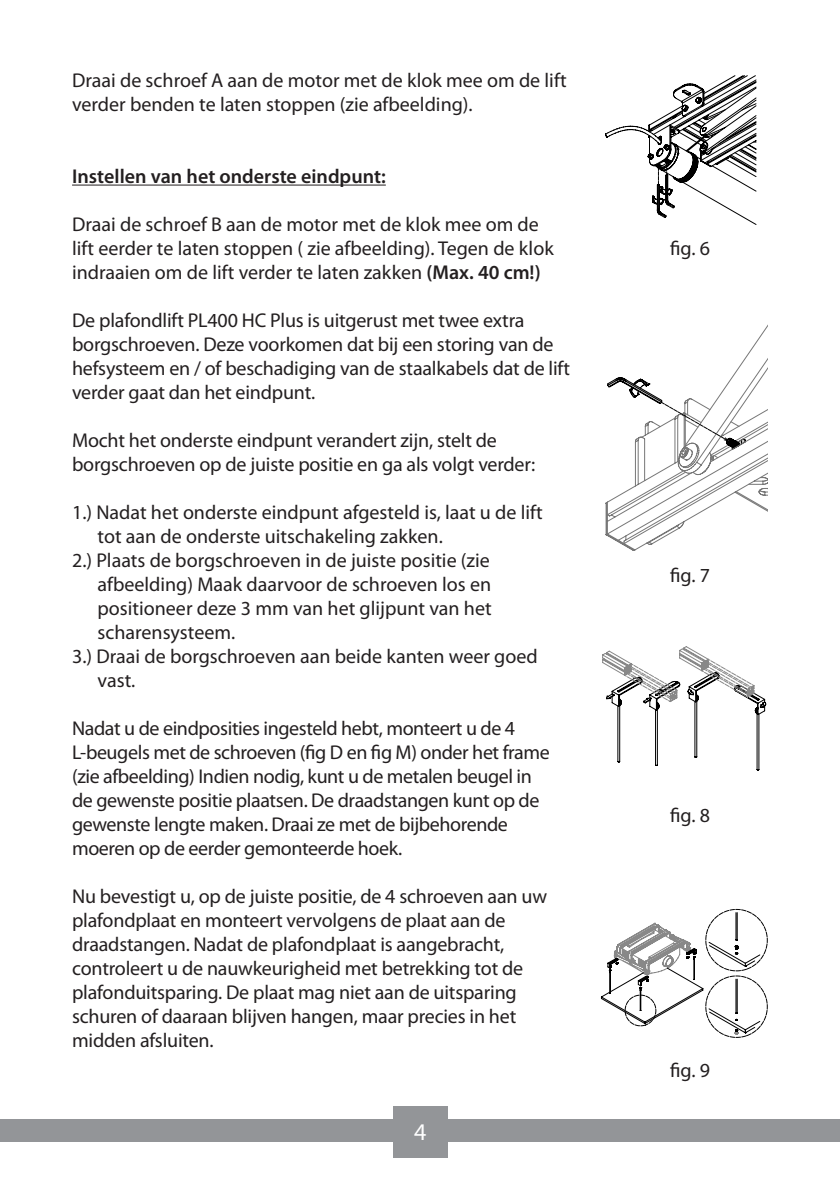
<style>
.page{position:relative;width:840px;height:1191px;background:#fff}
.page>*{position:absolute;margin:0;border:0;box-sizing:border-box;transform-origin:0 0}
.t1{font:24px "Myriad Pro";color:#fff}
.t2{font:20px/24px "Myriad Pro";letter-spacing:-.01em;color:#231f20}
.t3{font:600 20px "Myriad Pro";color:#231f20}
.s1{font-weight:600}
</style>
<div class="page">
<div style="left:392px;top:1106px;width:55px;height:52px;background:#939598"></div>
<div style="left:0;top:1119px;width:839px;height:23px;background:#939598"></div>
<hr style="left:72px;top:185px;width:313px;height:1px;background:#231f20">
<svg style="left:602px;top:646px;width:163px;height:124px"></svg>
<svg style="left:605px;top:475px;width:162px;height:76px"></svg>
<svg style="left:748px;top:481px;width:16px;height:4px"></svg>
<svg style="left:607px;top:326px;width:160px;height:149px"></svg>
<svg style="left:605px;top:75px;width:150px;height:150px"></svg>
<svg style="left:601px;top:909px;width:166px;height:128px"></svg>
<p class="t2" style="left:72px;top:69px;width:496px">Draai de schroef A aan de motor met de klok mee om de lift verder benden te laten stoppen (zie afbeelding).</p>
<p class="t3" style="left:72px;top:165px;width:315px">Instellen van het onderste eindpunt:</p>
<p class="t2" style="left:72px;top:213px;width:483px">Draai de schroef B aan de motor met de klok mee om de lift eerder te laten stoppen ( zie afbeelding). Tegen de klok indraaien om de lift verder te laten zakken <span class="s1">(Max. 40 cm!)</span></p>
<p class="t2" style="left:72px;top:309px;width:499px">De plafondlift PL400 HC Plus is uitgerust met twee extra borgschroeven. Deze voorkomen dat bij een storing van de hefsysteem en / of beschadiging van de staalkabels dat de lift verder gaat dan het eindpunt.</p>
<p class="t2" style="left:72px;top:429px;width:464px">Mocht het onderste eindpunt verandert zijn, stelt de borgschroeven op de juiste positie en ga als volgt verder:</p>
<p class="t2" style="left:72px;top:501px;width:472px">1.) Nadat het onderste eindpunt afgesteld is, laat u de lift</p>
<p class="t2" style="left:97px;top:525px;width:346px">tot aan de onderste uitschakeling zakken.</p>
<p class="t2" style="left:72px;top:549px;width:419px">2.) Plaats de borgschroeven in de juiste positie (zie</p>
<p class="t2" style="left:97px;top:573px;width:395px">afbeelding) Maak daarvoor de schroeven los en</p>
<p class="t2" style="left:97px;top:597px;width:395px">positioneer deze 3 mm van het glijpunt van het</p>
<p class="t2" style="left:97px;top:621px;width:139px">scharensysteem.</p>
<p class="t2" style="left:72px;top:645px;width:467px">3.) Draai de borgschroeven aan beide kanten weer goed</p>
<p class="t2" style="left:97px;top:669px;width:39px">vast.</p>
<p class="t2" style="left:72px;top:717px;width:479px">Nadat u de eindposities ingesteld hebt, monteert u de 4<br>L-beugels met de schroeven (fig D en fig M) onder het frame (zie afbeelding) Indien nodig, kunt u de metalen beugel in de gewenste positie plaatsen. De draadstangen kunt op de gewenste lengte maken. Draai ze met de bijbehorende moeren op de eerder gemonteerde hoek.</p>
<p class="t2" style="left:72px;top:885px;width:476px">Nu bevestigt u, op de juiste positie, de 4 schroeven aan uw plafondplaat en monteert vervolgens de plaat aan de draadstangen. Nadat de plafondplaat is aangebracht, controleert u de nauwkeurigheid met betrekking tot de plafonduitsparing. De plaat mag niet aan de uitsparing schuren of daaraan blijven hangen, maar precies in het midden afsluiten.</p>
<p class="t1" style="left:414px;top:1118px;width:14px">4</p>
<p class="t2" style="left:669px;top:236px;width:41px">fig. 6</p>
<p class="t2" style="left:669px;top:564px;width:41px">fig. 7</p>
<p class="t2" style="left:669px;top:803px;width:41px">fig. 8</p>
<p class="t2" style="left:669px;top:1058px;width:41px">fig. 9</p>
</div>
